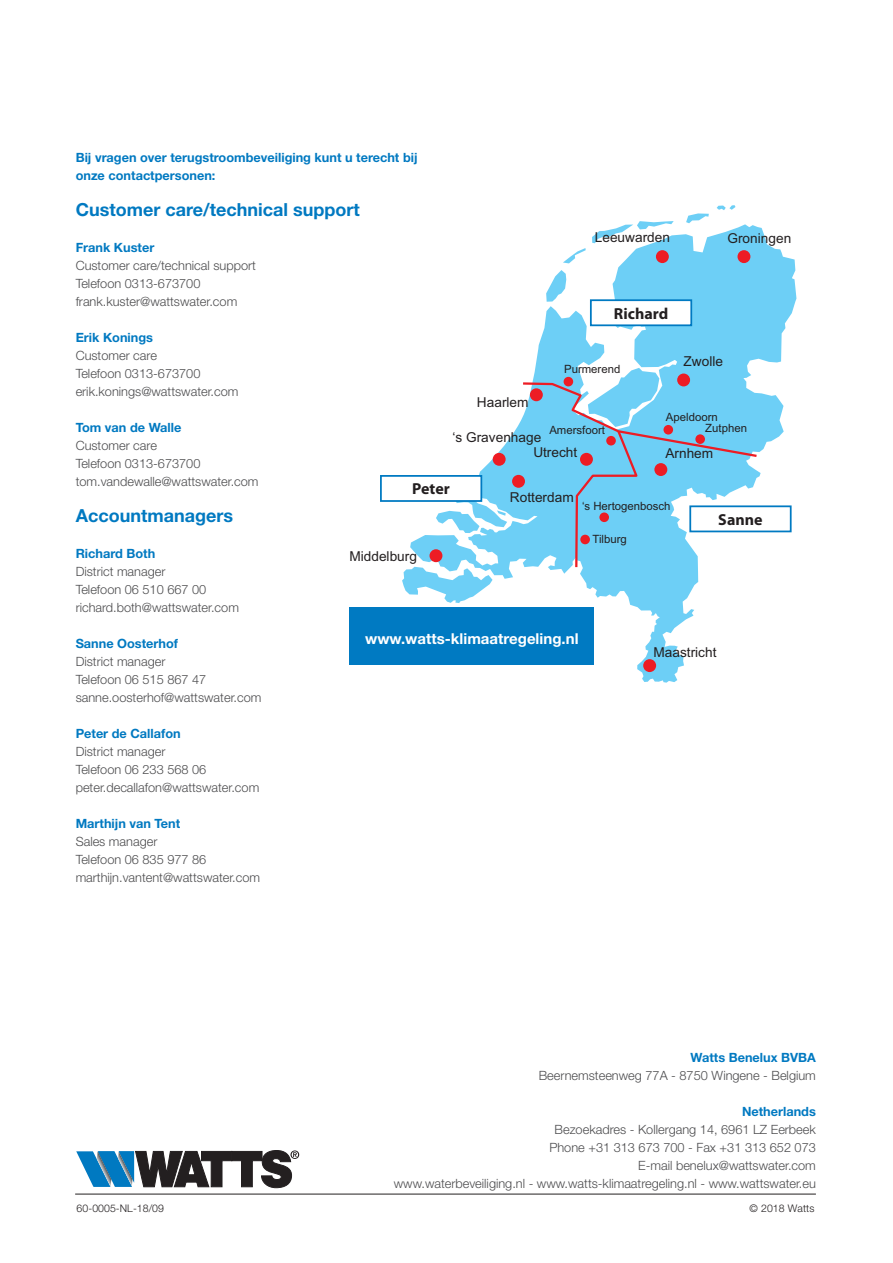
<style>
.page{position:relative;width:893px;height:1263px;background:#fff}
.page>*{position:absolute;margin:0;border:0;box-sizing:border-box;transform-origin:0 0}
.t1{font:700 18px "Helvetica Neue";color:#0079c1}
.t2{font:700 15.9px "Myriad Pro";color:#231f20}
.t3{font:700 15px "Helvetica Neue";color:#fff}
.t4{font:13.65px "Arial";color:#231f20}
.t5{font:300 12.75px/18px "Helvetica Neue";color:#4c4c4e}
.t6{font:700 12.75px/18px "Helvetica Neue";color:#0079c1}
.t7{font:11.4px "Arial";color:#231f20}
.t8{font:300 10.5px "Helvetica Neue LT Std";letter-spacing:.005em;color:#231f20}
</style>
<div class="page">
<svg style="left:76px;top:1150px;width:223px;height:38px"></svg>
<hr style="left:75px;top:1194px;width:741px;height:1px;background:#231f20">
<svg style="left:410px;top:224px;width:386px;height:459px"></svg>
<svg style="left:546px;top:270px;width:20px;height:32px"></svg>
<svg style="left:563px;top:248px;width:23px;height:15px"></svg>
<svg style="left:592px;top:221px;width:82px;height:22px"></svg>
<svg style="left:686px;top:213px;width:23px;height:10px"></svg>
<svg style="left:717px;top:205px;width:18px;height:5px"></svg>
<svg style="left:402px;top:567px;width:90px;height:36px"></svg>
<svg style="left:436px;top:495px;width:71px;height:38px"></svg>
<div style="left:656px;top:250px;width:13px;height:13px;background:#ed1c24;border-radius:50%"></div>
<div style="left:737px;top:250px;width:13px;height:13px;background:#ed1c24;border-radius:50%"></div>
<div style="left:512px;top:475px;width:13px;height:13px;background:#ed1c24;border-radius:50%"></div>
<div style="left:429px;top:549px;width:13px;height:13px;background:#ed1c24;border-radius:50%"></div>
<div style="left:493px;top:453px;width:13px;height:13px;background:#ed1c24;border-radius:50%"></div>
<div style="left:643px;top:659px;width:13px;height:13px;background:#ed1c24;border-radius:50%"></div>
<svg style="left:521px;top:368px;width:238px;height:201px;background:#87ceee"></svg>
<div style="left:591px;top:300px;width:100px;height:25px;background:#fff"></div>
<div style="left:590px;top:299px;width:102px;height:27px;border:2px solid #007ac2"></div>
<div style="left:690px;top:506px;width:101px;height:25px;background:#fff"></div>
<div style="left:689px;top:505px;width:103px;height:27px;border:2px solid #007ac2"></div>
<div style="left:381px;top:476px;width:100px;height:25px;background:#fff"></div>
<div style="left:380px;top:475px;width:102px;height:27px;border:2px solid #007ac2"></div>
<div style="left:350px;top:608px;width:244px;height:57px;background:#007ac2"></div>
<p class="t6" style="left:76px;top:150px;width:343px">Bij vragen over terugstroombeveiliging kunt u terecht bij onze contactpersonen:</p>
<h1 class="t1" style="left:76px;top:203px;width:285px">Customer care/technical support</h1>
<p class="t6" style="left:76px;top:240px;width:80px">Frank Kuster</p>
<p class="t5" style="left:76px;top:258px;width:182px">Customer care/technical support<br>Telefoon 0313-673700 frank.kuster@wattswater.com</p>
<p class="t6" style="left:76px;top:330px;width:79px">Erik Konings</p>
<p class="t5" style="left:76px;top:348px;width:164px">Customer care<br>Telefoon 0313-673700 erik.konings@wattswater.com</p>
<p class="t6" style="left:76px;top:420px;width:107px">Tom van de Walle</p>
<p class="t5" style="left:76px;top:438px;width:184px">Customer care<br>Telefoon 0313-673700 tom.vandewalle@wattswater.com</p>
<h1 class="t1" style="left:76px;top:509px;width:159px">Accountmanagers</h1>
<p class="t6" style="left:76px;top:546px;width:81px">Richard Both</p>
<p class="t5" style="left:76px;top:564px;width:165px">District manager<br>Telefoon 06 510 667 00 richard.both@wattswater.com</p>
<p class="t6" style="left:76px;top:636px;width:104px">Sanne Oosterhof</p>
<p class="t5" style="left:76px;top:654px;width:187px">District manager<br>Telefoon 06 515 867 47 sanne.oosterhof@wattswater.com</p>
<p class="t6" style="left:76px;top:726px;width:107px">Peter de Callafon</p>
<p class="t5" style="left:76px;top:744px;width:185px">District manager<br>Telefoon 06 233 568 06 peter.decallafon@wattswater.com</p>
<p class="t6" style="left:76px;top:816px;width:106px">Marthijn van Tent</p>
<p class="t5" style="left:76px;top:834px;width:186px">Sales manager<br>Telefoon 06 835 977 86 marthijn.vantent@wattswater.com</p>
<p class="t4" style="left:595px;top:232px;width:77px">Leeuwarden</p>
<p class="t4" style="left:727px;top:233px;width:65px">Groningen</p>
<p class="t2" style="left:614px;top:304px;width:56px">Richard</p>
<p class="t4" style="left:684px;top:356px;width:41px">Zwolle</p>
<p class="t7" style="left:564px;top:365px;width:58px">Purmerend</p>
<p class="t4" style="left:477px;top:398px;width:53px">Haarlem</p>
<p class="t7" style="left:666px;top:413px;width:53px">Apeldoorn</p>
<p class="t7" style="left:549px;top:426px;width:57px">Amersfoort</p>
<p class="t7" style="left:705px;top:424px;width:43px">Zutphen</p>
<p class="t4" style="left:452px;top:432px;width:90px">‘s Gravenhage</p>
<p class="t4" style="left:533px;top:447px;width:46px">Utrecht</p>
<p class="t4" style="left:665px;top:448px;width:49px">Arnhem</p>
<p class="t2" style="left:412px;top:480px;width:39px">Peter</p>
<p class="t4" style="left:510px;top:492px;width:65px">Rotterdam</p>
<p class="t7" style="left:582px;top:501px;width:90px">‘s Hertogenbosch</p>
<p class="t2" style="left:718px;top:510px;width:46px">Sanne</p>
<p class="t7" style="left:592px;top:534px;width:36px">Tilburg</p>
<p class="t4" style="left:349px;top:551px;width:69px">Middelburg</p>
<p class="t3" style="left:365px;top:633px;width:215px">www.watts-klimaatregeling.nl</p>
<p class="t4" style="left:653px;top:647px;width:65px">Maastricht</p>
<p class="t6" style="left:690px;top:1050px;width:127px">Watts Benelux BVBA</p>
<p class="t5" style="left:539px;top:1068px;width:279px">Beernemsteenweg 77A - 8750 Wingene - Belgium</p>
<p class="t6" style="left:742px;top:1104px;width:75px">Netherlands</p>
<p class="t5" style="left:394px;top:1122px;width:424px;text-align:right">Bezoekadres - Kollergang 14, 6961 LZ Eerbeek<br>Phone +31 313 673 700 - Fax +31 313 652 073<br>E-mail benelux@wattswater.com<br>www.waterbeveiliging.nl - www.watts-klimaatregeling.nl - www.wattswater.eu</p>
<p class="t8" style="left:77px;top:1202px;width:89px">60-0005-NL-18/09</p>
<p class="t8" style="left:749px;top:1202px;width:66px">© 2018 Watts</p>
</div>
